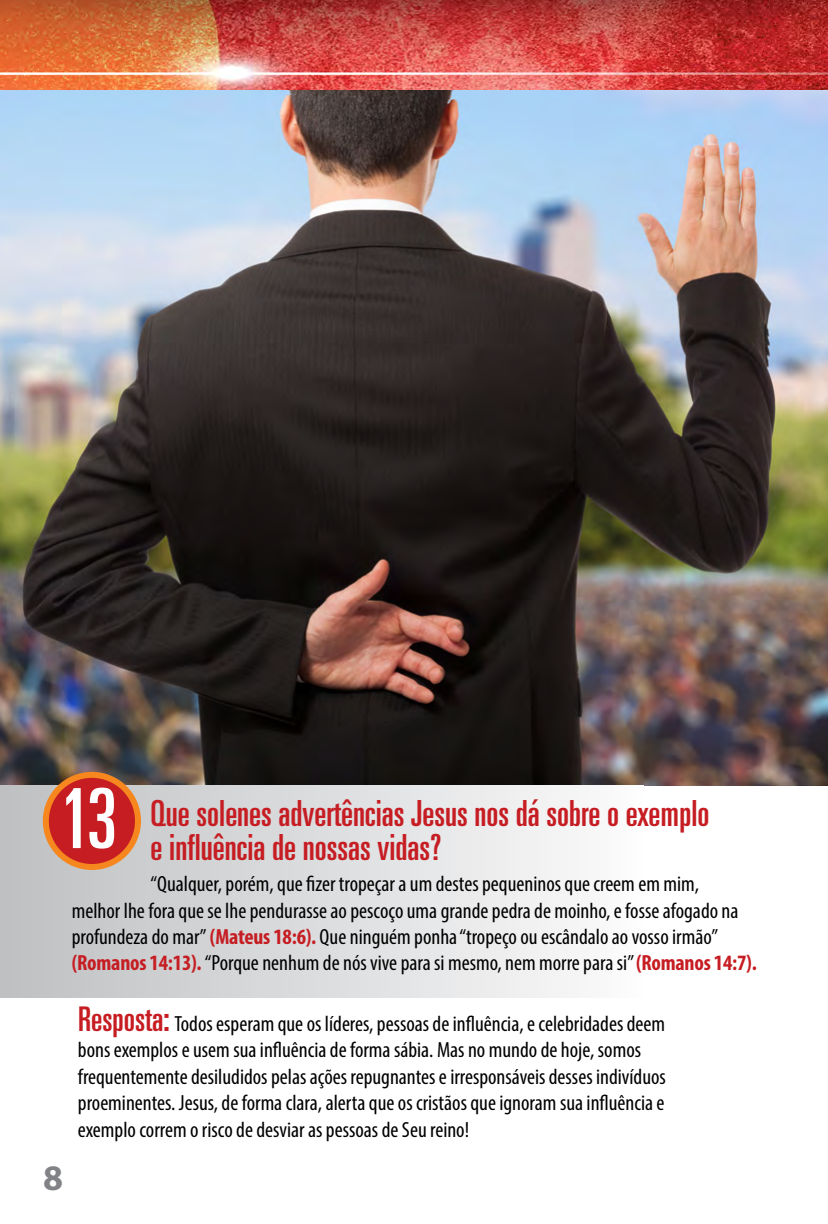
<style>
.page{position:relative;width:828px;height:1224px;background:#fff}
.page>*{position:absolute;margin:0;border:0;box-sizing:border-box;transform-origin:0 0}
.t1{font:ultra-condensed 83px "Univers";color:#fff}
.t2{font:ultra-condensed 36px/34px "Univers";color:#c61d23}
.t3{font:700 36px "Myriad Pro";color:#808285}
.t4{font:condensed 22px/26.4px "Myriad Pro";color:#000}
.s1{font-weight:700;color:#c61d23}
.s2{font-family:"Univers";font-stretch:ultra-condensed;font-size:34px;color:#c61d23}
</style>
<div class="page">
<img style="left:0;top:90px;width:828px;height:695px">
<img style="left:0;top:0;width:828px;height:90px">
<div style="left:0;top:785px;width:644px;height:213px;background:linear-gradient(to right,#bebfc0,#fcfcfd)"></div>
<div style="left:46px;top:775px;width:92px;height:92px;background:#c61d23;border-radius:50%"></div>
<div style="left:43px;top:772px;width:98px;height:98px;border:6px solid #f6871f;border-radius:50%"></div>
<h1 class="t1" style="left:60px;top:771px;width:59px">13</h1>
<h2 class="t2" style="left:151px;top:796px;width:560px">Que solenes advertências Jesus nos dá sobre o exemplo e influência de nossas vidas?</h2>
<p class="t4" style="left:72px;top:870px;width:687px;text-indent:79px">“Qualquer, porém, que fizer tropeçar a um destes pequeninos que creem em mim,<br>melhor lhe fora que se lhe pendurasse ao pescoço uma grande pedra de moinho, e fosse afogado na profundeza do mar” <span class="s1">(Mateus 18:6).</span> Que ninguém ponha “tropeço ou escândalo ao vosso irmão” <span class="s1">(Romanos 14:13).</span> “Porque nenhum de nós vive para si mesmo, nem morre para si” <span class="s1">(Romanos 14:7).</span></p>
<h2 class="t3" style="left:43px;top:1155px;width:21px">8</h2>
<p class="t4" style="left:78px;top:1010px;width:589px"><span class="s2">Resposta:</span> Todos esperam que os líderes, pessoas de influência, e celebridades deem bons exemplos e usem sua influência de forma sábia. Mas no mundo de hoje, somos frequentemente desiludidos pelas ações repugnantes e irresponsáveis desses indivíduos proeminentes. Jesus, de forma clara, alerta que os cristãos que ignoram sua influência e exemplo correm o risco de desviar as pessoas de Seu reino!</p>
</div>
